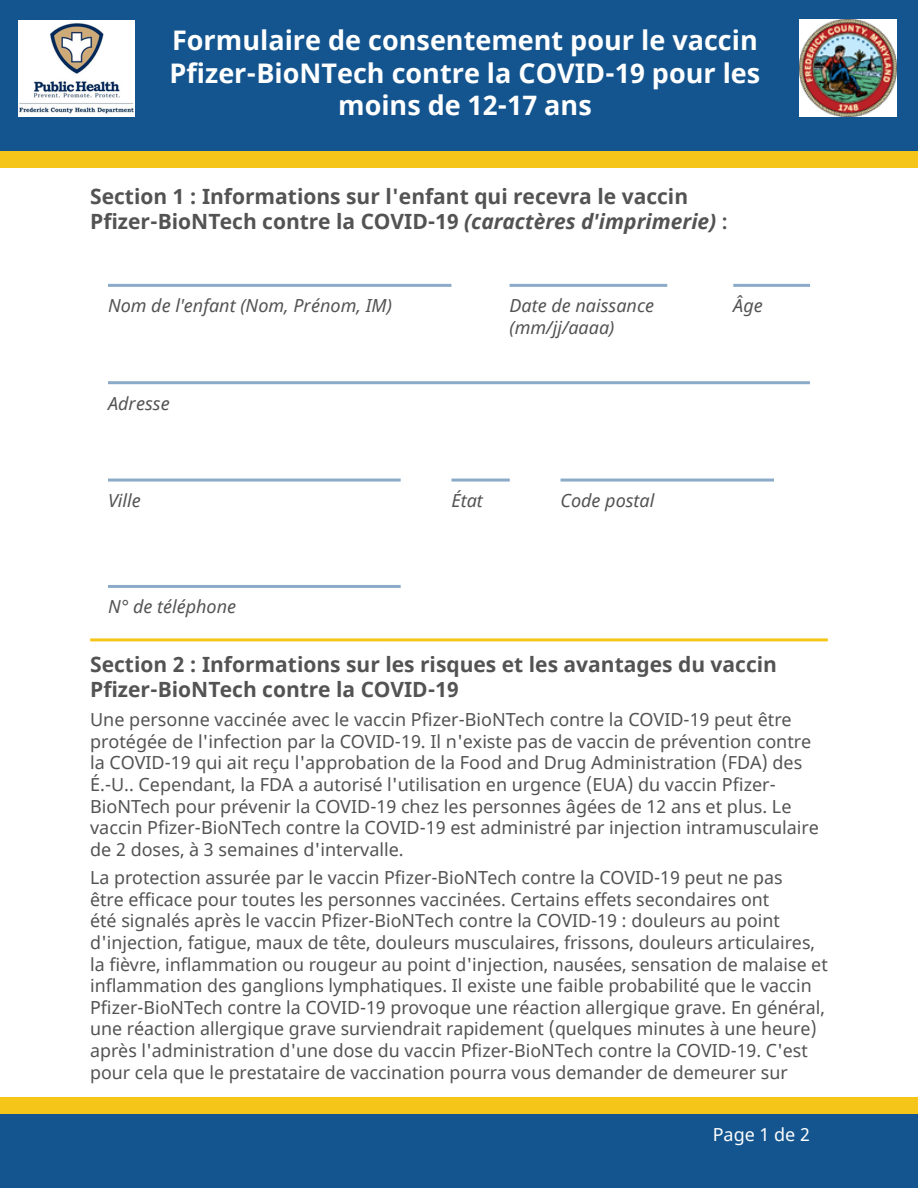
<style>
.page{position:relative;width:918px;height:1188px;background:#fff}
.page>*{position:absolute;margin:0;border:0;box-sizing:border-box;transform-origin:0 0}
.t1{font:700 27px/32.4px "Noto Sans";color:#fff;text-align:center}
.t2{font:700 21px/25.2px "Noto Sans";color:#535353}
.t3{font:18px/21.6px "Noto Sans";color:#535353}
.Paragraph_Style_5{font:italic 18px "Noto Sans";color:#535353}
.t4{font:18px "Noto Sans";color:#fff}
.s1{font-style:italic}
.s2{font-weight:600}
</style>
<div class="page">
<div style="left:0;top:0;width:918px;height:151px;background:#14558f"></div>
<div style="left:0;top:1113px;width:918px;height:75px;background:#14558f"></div>
<div style="left:0;top:151px;width:918px;height:16px;background:#f6c51a"></div>
<div style="left:0;top:1097px;width:918px;height:16px;background:#f6c51a"></div>
<hr style="left:108px;top:284px;width:343px;height:3px;background:#8aaac7">
<hr style="left:733px;top:284px;width:77px;height:3px;background:#8aaac7">
<hr style="left:510px;top:284px;width:157px;height:3px;background:#8aaac7">
<hr style="left:108px;top:381px;width:702px;height:3px;background:#8aaac7">
<hr style="left:451px;top:479px;width:59px;height:3px;background:#8aaac7">
<hr style="left:108px;top:479px;width:293px;height:3px;background:#8aaac7">
<hr style="left:561px;top:479px;width:213px;height:3px;background:#8aaac7">
<hr style="left:90px;top:638px;width:738px;height:3px;background:#f6c51a">
<hr style="left:108px;top:585px;width:293px;height:3px;background:#8aaac7">
<img style="left:800px;top:20px;width:97px;height:97px">
<img style="left:19px;top:21px;width:115px;height:95px">
<h4 class="t1" style="left:170px;top:25px;width:592px">Formulaire de consentement pour le vaccin<br>Pfizer-BioNTech contre la COVID-19 pour les moins de 12-17 ans</h4>
<h4 class="t2" style="left:90px;top:184px;width:639px">Section 1 : Informations sur l'enfant qui recevra le vaccin<br>Pfizer-BioNTech contre la COVID-19 <span class="s1">(caractères d'imprimerie)</span> <span class="s2">:</span></h4>
<p class="Paragraph_Style_5" style="left:108px;top:293px;width:285px">Nom de l'enfant (Nom, Prénom, IM)</p>
<p class="Paragraph_Style_5" style="left:108px;top:390px;width:63px">Adresse</p>
<p class="Paragraph_Style_5" style="left:510px;top:293px;width:146px">Date de naissance</p>
<p class="Paragraph_Style_5" style="left:733px;top:293px;width:31px">Âge</p>
<p class="Paragraph_Style_5" style="left:510px;top:315px;width:106px">(mm/jj/aaaa)</p>
<p class="Paragraph_Style_5" style="left:108px;top:488px;width:34px">Ville</p>
<p class="Paragraph_Style_5" style="left:451px;top:488px;width:33px">État</p>
<p class="Paragraph_Style_5" style="left:561px;top:488px;width:95px">Code postal</p>
<p class="Paragraph_Style_5" style="left:108px;top:594px;width:130px">N° de téléphone</p>
<h4 class="t2" style="left:90px;top:652px;width:688px">Section 2 : Informations sur les risques et les avantages du vaccin<br>Pfizer-BioNTech contre la COVID-19</h4>
<h4 class="t3" style="left:90px;top:710px;width:730px">Une personne vaccinée avec le vaccin Pfizer-BioNTech contre la COVID-19 peut être protégée de l'infection par la COVID-19. Il n'existe pas de vaccin de prévention contre la COVID-19 qui ait reçu l'approbation de la Food and Drug Administration (FDA) des É.-U.. Cependant, la FDA a autorisé l'utilisation en urgence (EUA) du vaccin Pfizer-BioNTech pour prévenir la COVID-19 chez les personnes âgées de 12 ans et plus. Le vaccin Pfizer-BioNTech contre la COVID-19 est administré par injection intramusculaire de 2 doses, à 3 semaines d'intervalle.</h4>
<h4 class="t3" style="left:90px;top:868px;width:739px">La protection assurée par le vaccin Pfizer-BioNTech contre la COVID-19 peut ne pas<br>être efficace pour toutes les personnes vaccinées. Certains effets secondaires ont<br>été signalés après le vaccin Pfizer-BioNTech contre la COVID-19 : douleurs au point d'injection, fatigue, maux de tête, douleurs musculaires, frissons, douleurs articulaires, la fièvre, inflammation ou rougeur au point d'injection, nausées, sensation de malaise et inflammation des ganglions lymphatiques. Il existe une faible probabilité que le vaccin Pfizer-BioNTech contre la COVID-19 provoque une réaction allergique grave. En général, une réaction allergique grave surviendrait rapidement (quelques minutes à une heure) après l'administration d'une dose du vaccin Pfizer-BioNTech contre la COVID-19. C'est pour cela que le prestataire de vaccination pourra vous demander de demeurer sur</h4>
<p class="t4" style="left:713px;top:1122px;width:99px">Page 1 de 2</p>
</div>
